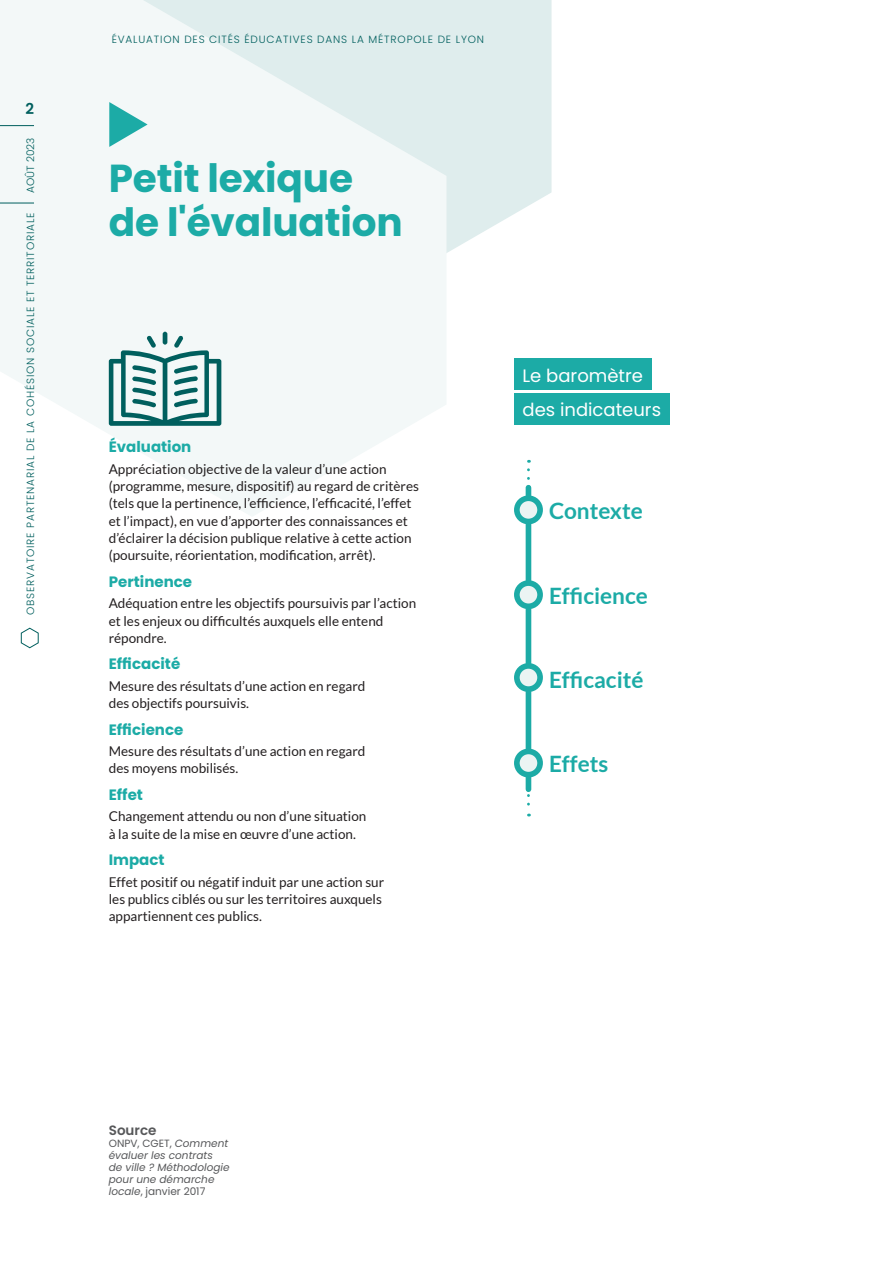
<style>
.page{position:relative;width:893px;height:1263px;background:#fff}
.page>*{position:absolute;margin:0;border:0;box-sizing:border-box;transform-origin:0 0}
.t1{font:700 39px/43.5px "Poppins";letter-spacing:-.005em;color:#1caba6}
.t2{font:700 22.5px "Lato";color:#1caba6}
.t3{font:18px "Poppins";color:#fff}
.t4{font:700 15px "Poppins";color:#1caba6}
.t5{font:600 15px "Poppins";color:#005f5e}
.t6{font:13.5px/17.2px "Lato";color:#231f20}
.t7{font:600 13.5px "Poppins";color:#57585a}
.t8{font:300 10.5px "Poppins";letter-spacing:.08em;color:#005f5e}
.t9{font:italic 10.5px/12px "Poppins";color:#57585a}
.t10{font:300 10.5px "Poppins";letter-spacing:.01em;color:#005f5e}
.s1{font-style:normal}
</style>
<div class="page">
<svg style="left:446px;top:0;width:106px;height:253px;background:#e2efef"></svg>
<svg style="left:0;top:0;width:446px;height:516px;fill:#f3f8f8"></svg>
<svg style="left:109px;top:102px;width:39px;height:45px"></svg>
<svg style="left:527px;top:470px;width:3px;height:346px"></svg>
<div style="left:526px;top:488px;width:5px;height:301px;background:#1caba6"></div>
<div style="left:517px;top:498px;width:23px;height:23px;background:#ebf4f3;border-radius:50%"></div>
<div style="left:514px;top:495px;width:29px;height:29px;border:6px solid #1caba6;border-radius:50%"></div>
<div style="left:517px;top:583px;width:23px;height:23px;background:#ebf4f3;border-radius:50%"></div>
<div style="left:514px;top:580px;width:29px;height:29px;border:6px solid #1caba6;border-radius:50%"></div>
<div style="left:517px;top:751px;width:23px;height:24px;background:#ebf4f3;border-radius:50%"></div>
<div style="left:514px;top:749px;width:29px;height:28px;border:6px solid #1caba6;border-radius:50%"></div>
<hr style="left:163px;top:332px;width:4px;height:13px;background:#005f5e;border-radius:2px">
<svg style="left:109px;top:335px;width:112px;height:91px"></svg>
<div style="left:517px;top:666px;width:23px;height:23px;background:#ebf4f3;border-radius:50%"></div>
<div style="left:514px;top:663px;width:29px;height:29px;border:6px solid #1caba6;border-radius:50%"></div>
<div style="left:514px;top:393px;width:156px;height:32px;background:#1caba6"></div>
<div style="left:514px;top:358px;width:137px;height:32px;background:#1caba6"></div>
<svg style="left:20px;top:627px;width:19px;height:21px"></svg>
<hr style="left:0;top:203px;width:34px;height:1px;background:#005f5e">
<hr style="left:0;top:125px;width:34px;height:1px;background:#005f5e">
<p class="t5" style="left:25px;top:100px;width:10px">2</p>
<p class="t10" style="left:24px;top:193px;width:57px;rotate:-90deg">AOÛT 2023</p>
<p class="t8" style="left:24px;top:615px;width:404px;rotate:-90deg">OBSERVATOIRE PARTENARIAL DE LA COHÉSION SOCIALE ET TERRITORIALE</p>
<p class="t8" style="left:112px;top:33px;width:374px">ÉVALUATION DES CITÉS ÉDUCATIVES DANS LA MÉTROPOLE DE LYON</p>
<h1 class="t1" style="left:109px;top:157px;width:295px">Petit lexique de l'évaluation</h1>
<p class="t4" style="left:109px;top:438px;width:84px">Évaluation</p>
<p class="t6" style="left:109px;top:460px;width:312px">Appréciation objective de la valeur d’une action (programme, mesure, dispositif) au regard de critères (tels que la pertinence, l’efficience, l’efficacité, l’effet et l’impact), en vue d’apporter des connaissances et d’éclairer la décision publique relative à cette action (poursuite, réorientation, modification, arrêt).</p>
<p class="t4" style="left:109px;top:573px;width:85px">Pertinence</p>
<p class="t6" style="left:109px;top:595px;width:309px">Adéquation entre les objectifs poursuivis par l’action et les enjeux ou difficultés auxquels elle entend répondre.</p>
<p class="t4" style="left:109px;top:655px;width:73px">Efficacité</p>
<p class="t6" style="left:109px;top:677px;width:258px">Mesure des résultats d’une action en regard des objectifs poursuivis.</p>
<p class="t4" style="left:109px;top:720px;width:76px">Efficience</p>
<p class="t6" style="left:109px;top:742px;width:258px">Mesure des résultats d’une action en regard des moyens mobilisés.</p>
<p class="t4" style="left:109px;top:786px;width:36px">Effet</p>
<p class="t6" style="left:109px;top:808px;width:259px">Changement attendu ou non d’une situation à la suite de la mise en œuvre d’une action.</p>
<p class="t4" style="left:109px;top:851px;width:57px">Impact</p>
<p class="t6" style="left:109px;top:873px;width:277px">Effet positif ou négatif induit par une action sur les publics ciblés ou sur les territoires auxquels appartiennent ces publics.</p>
<h3 class="t3" style="left:522px;top:365px;width:122px">Le baromètre</h3>
<h3 class="t3" style="left:522px;top:400px;width:140px">des indicateurs</h3>
<h2 class="t2" style="left:549px;top:498px;width:95px">Contexte</h2>
<h2 class="t2" style="left:549px;top:583px;width:100px">Efficience</h2>
<h2 class="t2" style="left:549px;top:667px;width:96px">Efficacité</h2>
<h2 class="t2" style="left:549px;top:751px;width:61px">Effets</h2>
<p class="t7" style="left:109px;top:1122px;width:49px">Source</p>
<p class="t9" style="left:109px;top:1137px;width:122px"><span class="s1">ONPV, CGET,</span> Comment évaluer les contrats<br>de ville ? Méthodologie pour une démarche locale<span class="s1">, janvier 2017</span></p>
</div>
